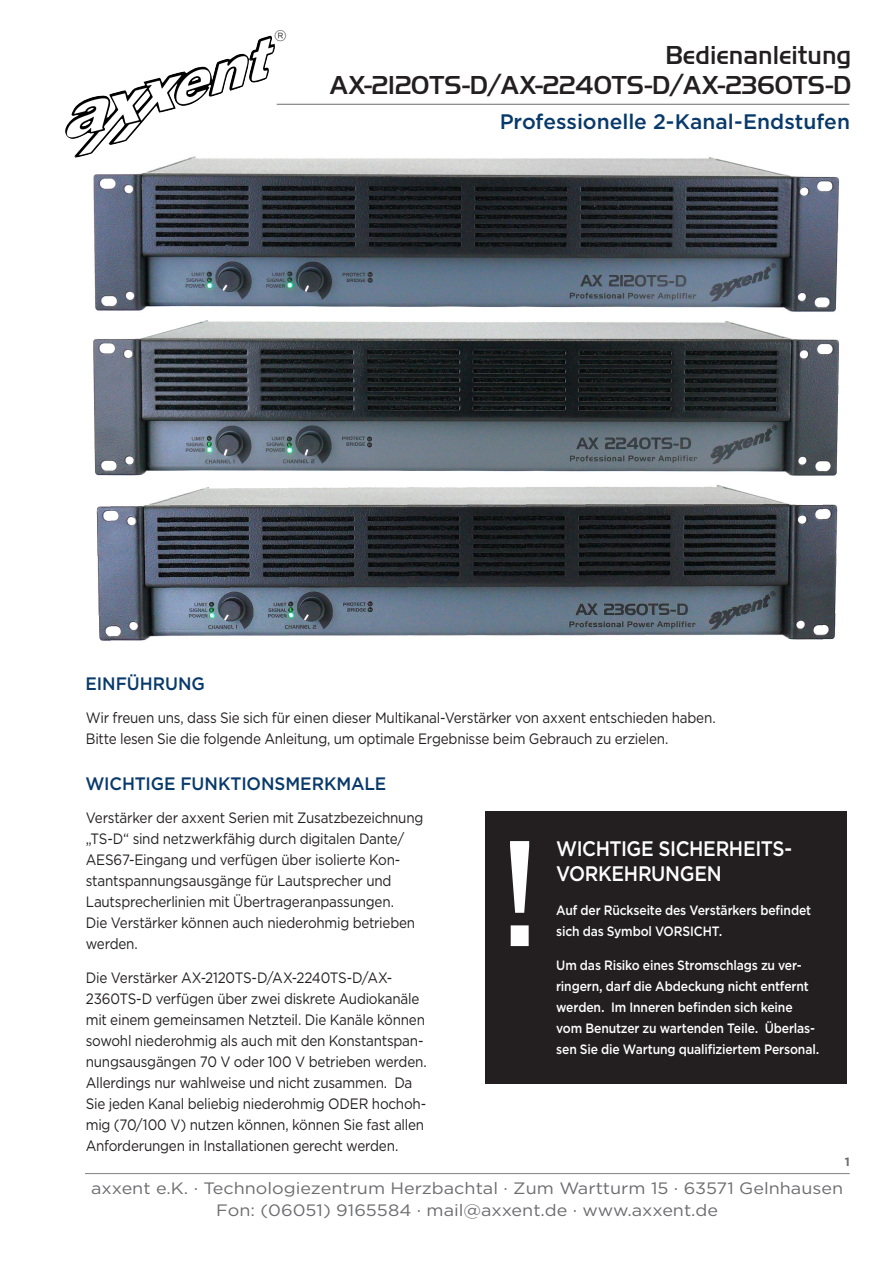
<style>
.page{position:relative;width:893px;height:1263px;background:#fff}
.page>*{position:absolute;margin:0;border:0;box-sizing:border-box;transform-origin:0 0}
.t1{font:500 150px "Gotham";color:#fff;scale:.9 1}
.t2{font:500 27px/30px "Handel Got D";color:#231f20;text-align:right;scale:.95 1}
.t3{font:500 21px/25.5px "Gotham";letter-spacing:-.02em;color:#fff;scale:.9 1}
.t4{font:500 21px "Gotham";color:#08396b}
.t5{font:500 18px "Gotham";letter-spacing:-.005em;color:#08396b;scale:.95 1}
.t6{font:16.5px/22.5px "Gotham";color:#6c6d70;text-align:center;scale:1.09 1}
.t7{font:300 15.15px "Gotham";color:#231f20}
.t8{font:15px/21px "Gotham";letter-spacing:-.02em;color:#231f20;scale:.9 1}
.t9{font:500 13.5px/21px "Gotham";letter-spacing:-.01em;color:#fff;scale:.9 1}
.t10{font:700 12px "Gotham";color:#6c6d70}
</style>
<div class="page">
<div style="left:486px;top:812px;width:361px;height:272px;background:#231f20"></div>
<img style="left:93px;top:320px;width:746px;height:156px">
<img style="left:96px;top:485px;width:742px;height:156px">
<img style="left:93px;top:157px;width:747px;height:155px">
<hr style="left:85px;top:1173px;width:765px;height:1px;background:#808285">
<hr style="left:277px;top:104px;width:572px;height:1px;background:#6c6d70">
<img style="left:65px;top:36px;width:210px;height:122px">
<p class="t7" style="left:274px;top:27px;width:14px">®</p>
<h2 class="t2" style="left:330px;top:40px;width:550px">Bedienanleitung<br>AX-2120TS-D/AX-2240TS-D/AX-2360TS-D</h2>
<h3 class="t4" style="left:500px;top:108px;width:352px">Professionelle 2-Kanal-Endstufen</h3>
<p class="t5" style="left:85px;top:672px;width:127px">EINFÜHRUNG</p>
<p class="t8" style="left:86px;top:706px;width:701px">Wir freuen uns, dass Sie sich für einen dieser Multikanal-Verstärker von axxent entschieden haben.<br>Bitte lesen Sie die folgende Anleitung, um optimale Ergebnisse beim Gebrauch zu erzielen.</p>
<p class="t5" style="left:85px;top:772px;width:318px">WICHTIGE FUNKTIONSMERKMALE</p>
<p class="t8" style="left:86px;top:807px;width:377px">Verstärker der axxent Serien mit Zusatzbezeichnung „TS-D“ sind netzwerkfähig durch digitalen Dante/ AES67-Eingang und verfügen über isolierte Kon&shy;stantspannungsausgänge für Lautsprecher und Lautsprecherlinien mit Übertrageranpassungen.<br>Die Verstärker können auch niederohmig betrieben werden.</p>
<p class="t8" style="left:86px;top:966px;width:380px">Die Verstärker AX-2120TS-D/AX-2240TS-D/AX-2360TS-D verfügen über zwei diskrete Audiokanäle mit einem gemeinsamen Netzteil. Die Kanäle können sowohl niederohmig als auch mit den Konstantspan&shy;nungsausgängen 70 V oder 100 V betrieben werden.<br>Allerdings nur wahlweise und nicht zusammen. Da Sie jeden Kanal beliebig niederohmig ODER hochoh&shy;mig (70/100 V) nutzen können, können Sie fast allen Anforderungen in Installationen gerecht werden.</p>
<p class="t6" style="left:91px;top:1176px;width:691px">axxent e.K. · Technologiezentrum Herzbachtal · Zum Wartturm 15 · 63571 Gelnhausen<br>Fon: (06051) 9165584 · mail@axxent.de · www.axxent.de</p>
<p class="t3" style="left:556px;top:835px;width:264px">WICHTIGE SICHERHEITS-<br>VORKEHRUNGEN</p>
<p class="t9" style="left:556px;top:899px;width:285px">Auf der Rückseite des Verstärkers befindet sich das Symbol VORSICHT.</p>
<p class="t9" style="left:556px;top:954px;width:294px">Um das Risiko eines Stromschlags zu ver&shy;ringern, darf die Abdeckung nicht entfernt werden. Im Inneren befinden sich keine vom Benutzer zu wartenden Teile. Überlas&shy;sen Sie die Wartung qualifiziertem Personal.</p>
<p class="t1" style="left:499px;top:795px;width:47px">!</p>
<p class="t10" style="left:845px;top:1154px;width:7px">1</p>
</div>
